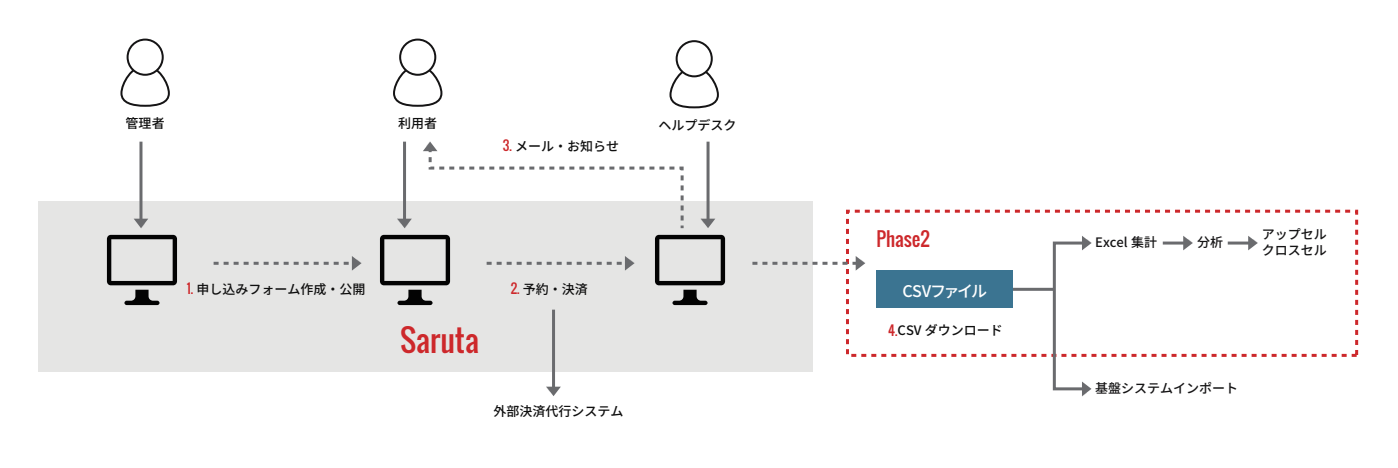
<style>
.page{position:relative;width:1398px;height:468px;background:#fff}
.page>*{position:absolute;margin:0;border:0;box-sizing:border-box;transform-origin:0 0}
.t1{font:30px "Oswald";color:#cd282b}
.t2{font:18.8px "Oswald";color:#cd282b}
.t3{font:500 16px "Noto Sans CJ Kjp";letter-spacing:-.105em;color:#fff}
.t4{font:500 13px "Noto Sans CJ Kjp";color:#0f0f0f}
.t5{font:500 13px/16px "Noto Sans CJ Kjp";color:#151415}
.s1{font-family:"Oswald";font-weight:400;color:#cd282b}
</style>
<div class="page">
<div style="left:39px;top:201px;width:773px;height:170px;background:#e5e5e4"></div>
<hr style="left:1012px;top:287px;width:42px;height:3px;background:#6a6b6e">
<hr style="left:139px;top:141px;width:3px;height:79px;background:#6a6b6e">
<svg style="left:134px;top:218px;width:14px;height:10px"></svg>
<hr style="left:552px;top:309px;width:3px;height:78px;background:#6a6b6e">
<svg style="left:546px;top:386px;width:14px;height:9px"></svg>
<div style="left:845px;top:209px;width:512px;height:147px;border:3px dashed #cd282b"></div>
<svg style="left:213px;top:256px;width:148px;height:14px"></svg>
<svg style="left:107px;top:234px;width:70px;height:70px"></svg>
<svg style="left:752px;top:255px;width:113px;height:15px"></svg>
<svg style="left:1082px;top:236px;width:9px;height:14px"></svg>
<svg style="left:1182px;top:236px;width:10px;height:14px"></svg>
<svg style="left:1081px;top:381px;width:10px;height:14px"></svg>
<div style="left:876px;top:270px;width:136px;height:38px;background:#3b7491"></div>
<svg style="left:120px;top:63px;width:50px;height:44px"></svg>
<div style="left:128px;top:40px;width:35px;height:35px;background:#fff;border-radius:50%"></div>
<div style="left:127px;top:39px;width:37px;height:37px;border:2px solid #151415;border-radius:50%"></div>
<svg style="left:393px;top:63px;width:50px;height:44px"></svg>
<div style="left:400px;top:40px;width:35px;height:35px;background:#fff;border-radius:50%"></div>
<div style="left:399px;top:39px;width:37px;height:37px;border:2px solid #151415;border-radius:50%"></div>
<svg style="left:669px;top:65px;width:50px;height:44px"></svg>
<div style="left:676px;top:41px;width:35px;height:35px;background:#fff;border-radius:50%"></div>
<div style="left:675px;top:40px;width:37px;height:37px;border:2px solid #151415;border-radius:50%"></div>
<svg style="left:380px;top:141px;width:345px;height:163px"></svg>
<div style="left:1052px;top:241px;width:35px;height:149px;border:3px solid #6a6b6e"></div>
<hr style="left:1162px;top:241px;width:22px;height:3px;background:#6a6b6e">
<svg style="left:1247px;top:236px;width:10px;height:14px"></svg>
<hr style="left:1227px;top:241px;width:22px;height:3px;background:#6a6b6e">
<p class="t4" style="left:126px;top:116px;width:41px">管理者</p>
<p class="t4" style="left:398px;top:116px;width:40px">利用者</p>
<p class="t4" style="left:658px;top:118px;width:79px">ヘルプデスク</p>
<p class="t4" style="left:503px;top:138px;width:118px"><span class="s1">3.</span> メール・お知らせ</p>
<p class="t4" style="left:187px;top:281px;width:180px"><span class="s1">1.</span> 申し込みフォーム作成・公開</p>
<p class="t4" style="left:510px;top:281px;width:79px"><span class="s1">2.</span> 予約・決済</p>
<h2 class="t2" style="left:876px;top:224px;width:55px">Phase2</h2>
<p class="t3" style="left:902px;top:281px;width:86px">CSVファイル</p>
<h1 class="t1" style="left:400px;top:317px;width:80px">Saruta</h1>
<p class="t4" style="left:888px;top:322px;width:116px"><span class="s1">4.</span>CSV ダウンロード</p>
<p class="t4" style="left:493px;top:403px;width:131px">外部決済代行システム</p>
<p class="t5" style="left:1094px;top:234px;width:63px">Excel 集計</p>
<p class="t5" style="left:1196px;top:234px;width:27px">分析</p>
<p class="t5" style="left:1261px;top:226px;width:66px">アップセルクロスセル</p>
<p class="t5" style="left:1094px;top:379px;width:144px">基盤システムインポート</p>
</div>
